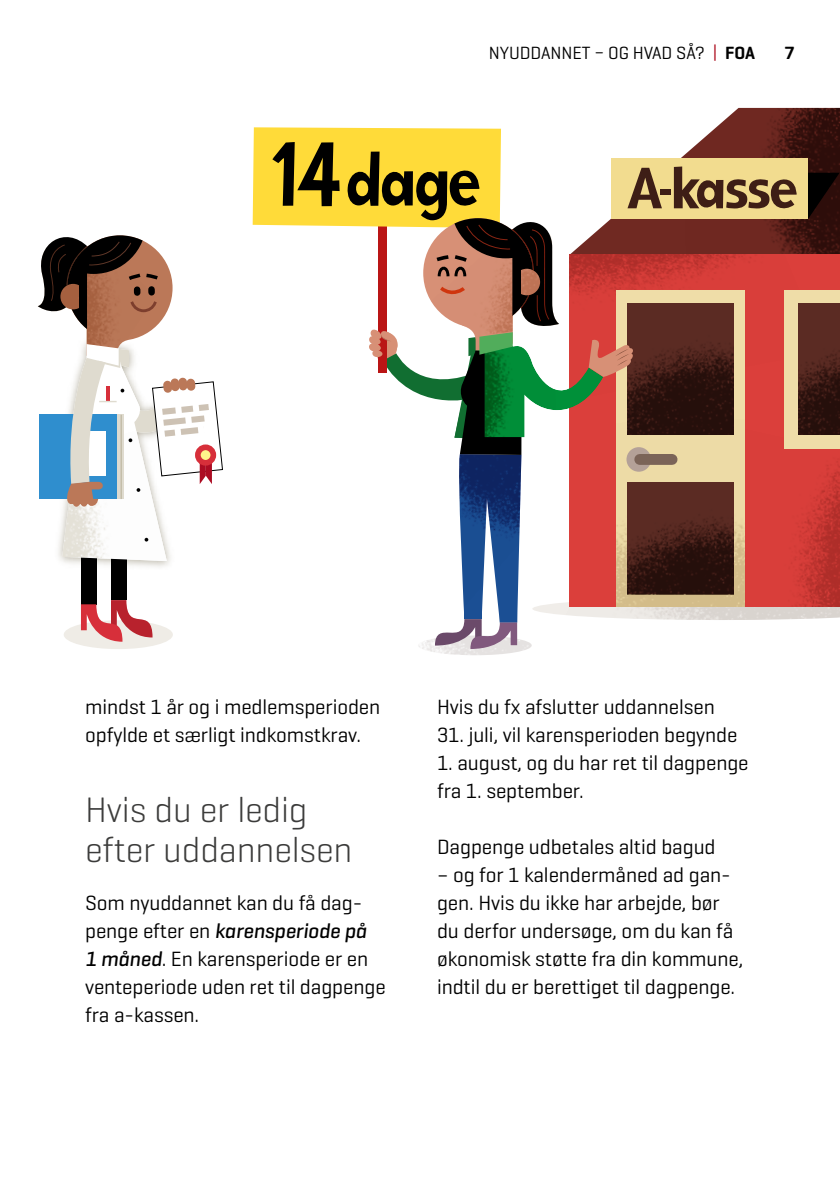
<style>
.page{position:relative;width:840px;height:1191px;background:#fff}
.page>*{position:absolute;margin:0;border:0;box-sizing:border-box;transform-origin:0 0}
.t1{font:300 36px/40px "Geogrotesque";letter-spacing:-.005em;color:#3c3c3b}
.t2{font:21px/28px "Geogrotesque";letter-spacing:-.005em;color:#000}
.t3{font:18px "Geogrotesque";letter-spacing:-.005em;color:#000}
.t4{font:600 18px "Geogrotesque";color:#000}
.s1{color:#ae1122}
.s2{font-weight:600}
.s3{font-weight:500;font-style:italic}
</style>
<div class="page">
<img style="left:427px;top:650px;width:97px;height:5px">
<img style="left:716px;top:108px;width:123px;height:19px">
<svg style="left:252px;top:127px;width:587px;height:523px"></svg>
<div style="left:660px;top:189px;width:10px;height:5px;background:#3e1e16"></div>
<img style="left:456px;top:454px;width:65px;height:154px">
<div style="left:64px;top:620px;width:109px;height:29px;background:#efece6;border-radius:50%"></div>
<img style="left:63px;top:561px;width:107px;height:12px">
<div style="left:81px;top:483px;width:15px;height:121px;background:#000"></div>
<svg style="left:81px;top:600px;width:71px;height:41px"></svg>
<div style="left:111px;top:478px;width:15px;height:122px;background:#000"></div>
<svg style="left:39px;top:235px;width:184px;height:326px"></svg>
<img style="left:37px;top:241px;width:117px;height:107px">
<p class="t3" style="left:488px;top:42px;width:267px">NYUDDANNET – OG HVAD SÅ? <span class="s1">|</span> <span class="s2">FOA</span></p>
<p class="t4" style="left:784px;top:42px;width:12px">7</p>
<p class="t2" style="left:85px;top:692px;width:296px">mindst 1 år og i medlemsperioden opfylde et særligt indkomstkrav.</p>
<h1 class="t1" style="left:85px;top:788px;width:269px">Hvis du er ledig efter uddannelsen</h1>
<p class="t2" style="left:85px;top:888px;width:302px">Som nyuddannet kan du få dag&shy;penge efter en <span class="s3">karensperiode på<br>1 måned</span>. En karensperiode er en venteperiode uden ret til dagpenge fra a-kassen.</p>
<p class="t2" style="left:437px;top:692px;width:279px">Hvis du fx afslutter uddannelsen</p>
<p class="t2" style="left:437px;top:720px;width:302px">31. juli, vil karensperioden begynde</p>
<p class="t2" style="left:437px;top:748px;width:313px">1. august, og du har ret til dagpenge fra 1. september.</p>
<p class="t2" style="left:437px;top:832px;width:280px">Dagpenge udbetales altid bagud</p>
<p class="t2" style="left:437px;top:860px;width:307px">– og for 1 kalendermåned ad gan&shy;gen. Hvis du ikke har arbejde, bør du derfor undersøge, om du kan få økonomisk støtte fra din kommune, indtil du er berettiget til dagpenge.</p>
</div>
